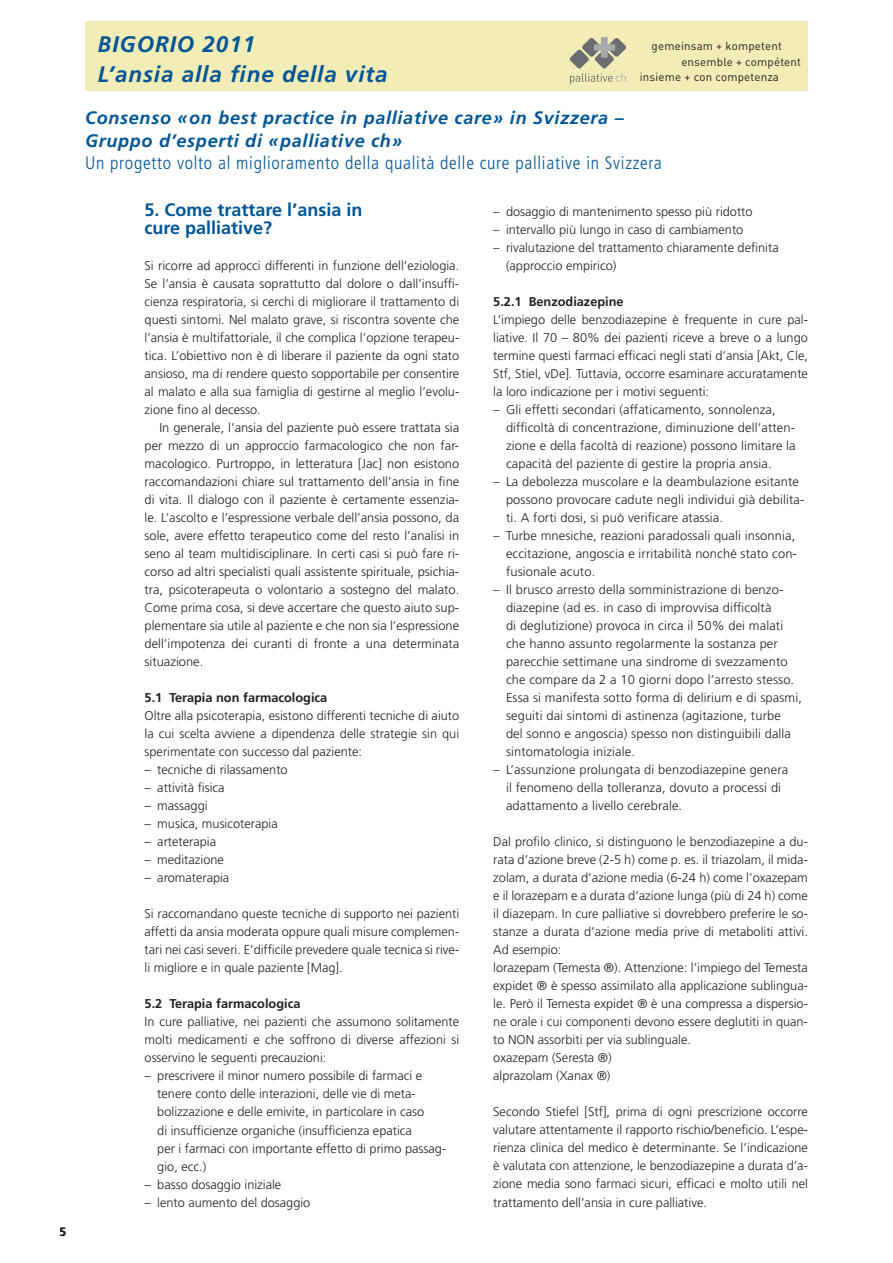
<style>
.page{position:relative;width:893px;height:1263px;background:#fff}
.page>*{position:absolute;margin:0;border:0;box-sizing:border-box;transform-origin:0 0}
.t1{font:italic 700 22.5px/30px "Frutiger";letter-spacing:.04em;color:#005595}
.t2{font:italic 700 18px/22.5px "Frutiger";letter-spacing:.04em;color:#005595}
.t3{font:300 condensed 18px "Frutiger";letter-spacing:.04em;color:#005595}
.t4{font:700 18px/18px "Frutiger LT Std";color:#005595}
.t5{font:300 12.75px/18px "Frutiger LT Std";color:#231f20}
.t6{font:700 12.75px "Frutiger LT Std";color:#231f20}
.t7{font:700 12px "Frutiger LT Std";color:#231f20}
.t8{font:11.55px "DIN";letter-spacing:.015em;color:#231f20}
</style>
<div class="page">
<div style="left:145px;top:21px;width:663px;height:69px;background:#f2edb7"></div>
<div style="left:85px;top:21px;width:663px;height:69px;background:#f2edb7"></div>
<svg style="left:570px;top:37px;width:56px;height:47px"></svg>
<p class="t7" style="left:60px;top:1225px;width:8px">5</p>
<h1 class="t1" style="left:98px;top:30px;width:291px">BIGORIO 2011<br>L’ansia alla fine della vita</h1>
<h2 class="t2" style="left:85px;top:107px;width:540px">Consenso «on best practice in palliative care» in Svizzera –<br>Gruppo d’esperti di «palliative ch»</h2>
<h2 class="t3" style="left:85px;top:153px;width:578px">Un progetto volto al miglioramento della qualità delle cure palliative in Svizzera</h2>
<h2 class="t4" style="left:145px;top:201px;width:219px">5. Come trattare l’ansia in cure palliative?</h2>
<p class="t5" style="left:145px;top:257px;width:316px;text-align:justify">Si ricorre ad approcci differenti in funzione dell’eziologia.<br>Se l’ansia è causata soprattutto dal dolore o dall’insuffi&shy;cienza respiratoria, si cerchi di migliorare il trattamento di questi sintomi. Nel malato grave, si riscontra sovente che l’ansia è multifattoriale, il che complica l’opzione terapeu&shy;tica. L’obiettivo non è di liberare il paziente da ogni stato ansioso, ma di rendere questo sopportabile per consentire al malato e alla sua famiglia di gestirne al meglio l’evolu&shy;zione fino al decesso.</p>
<p class="t5" style="left:145px;top:419px;width:316px;text-align:justify;text-indent:15px">In generale, l’ansia del paziente può essere trattata sia per mezzo di un approccio farmacologico che non far&shy;macologico. Purtroppo, in letteratura [Jac] non esistono raccomandazioni chiare sul trattamento dell’ansia in fine di vita. Il dialogo con il paziente è certamente essenzia&shy;le. L’ascolto e l’espressione verbale dell’ansia possono, da sole, avere effetto terapeutico come del resto l’analisi in seno al team multidisciplinare. In certi casi si può fare ri&shy;corso ad altri specialisti quali assistente spirituale, psichia&shy;tra, psicoterapeuta o volontario a sostegno del malato.<br>Come prima cosa, si deve accertare che questo aiuto sup&shy;plementare sia utile al paziente e che non sia l’espressione dell’impotenza dei curanti di fronte a una determinata situazione.</p>
<p class="t6" style="left:145px;top:690px;width:184px">5.1 Terapia non farmacologica</p>
<p class="t5" style="left:145px;top:707px;width:316px;text-align:justify">Oltre alla psicoterapia, esistono differenti tecniche di aiuto la cui scelta avviene a dipendenza delle strategie sin qui sperimentate con successo dal paziente:</p>
<p class="t5" style="left:145px;top:761px;width:145px">– tecniche di rilassamento</p>
<p class="t5" style="left:145px;top:779px;width:82px">– attività fisica</p>
<p class="t5" style="left:145px;top:797px;width:65px">– massaggi</p>
<p class="t5" style="left:145px;top:815px;width:135px">– musica, musicoterapia</p>
<p class="t5" style="left:145px;top:833px;width:73px">– arteterapia</p>
<p class="t5" style="left:145px;top:851px;width:81px">– meditazione</p>
<p class="t5" style="left:145px;top:869px;width:86px">– aromaterapia</p>
<p class="t5" style="left:145px;top:905px;width:316px;text-align:justify">Si raccomandano queste tecniche di supporto nei pazienti affetti da ansia moderata oppure quali misure complemen&shy;tari nei casi severi. E’difficile prevedere quale tecnica si rive&shy;li migliore e in quale paziente [Mag].</p>
<p class="t6" style="left:145px;top:996px;width:157px">5.2 Terapia farmacologica</p>
<p class="t5" style="left:145px;top:1013px;width:316px;text-align:justify">In cure palliative, nei pazienti che assumono solitamente molti medicamenti e che soffrono di diverse affezioni si osservino le seguenti precauzioni:</p>
<p class="t5" style="left:157px;top:1067px;width:290px;text-indent:-13px">– prescrivere il minor numero possibile di farmaci e tenere conto delle interazioni, delle vie di meta&shy;bolizzazione e delle emivite, in particolare in caso<br>di insufficienze organiche (insufficienza epatica<br>per i farmaci con importante effetto di primo passag&shy;gio, ecc.)</p>
<p class="t5" style="left:145px;top:1175px;width:138px">– basso dosaggio iniziale</p>
<p class="t5" style="left:145px;top:1193px;width:167px">– lento aumento del dosaggio</p>
<p class="t8" style="left:652px;top:39px;width:132px">gemeinsam + kompetent</p>
<p class="t8" style="left:681px;top:54px;width:121px">ensemble + compétent</p>
<p class="t8" style="left:640px;top:70px;width:141px">insieme + con competenza</p>
<p class="t5" style="left:493px;top:203px;width:261px">– dosaggio di mantenimento spesso più ridotto</p>
<p class="t5" style="left:493px;top:221px;width:252px">– intervallo più lungo in caso di cambiamento</p>
<p class="t5" style="left:506px;top:239px;width:274px;text-indent:-13px">– rivalutazione del trattamento chiaramente definita (approccio empirico)</p>
<p class="t6" style="left:493px;top:294px;width:132px">5.2.1 Benzodiazepine</p>
<p class="t5" style="left:493px;top:311px;width:316px;text-align:justify">L’impiego delle benzodiazepine è frequente in cure pal&shy;liative. Il 70 – 80% dei pazienti riceve a breve o a lungo termine questi farmaci efficaci negli stati d’ansia [Akt, Cle, Stf, Stiel, vDe]. Tuttavia, occorre esaminare accuratamente la loro indicazione per i motivi seguenti:</p>
<p class="t5" style="left:506px;top:401px;width:291px;text-indent:-13px">– Gli effetti secondari (affaticamento, sonnolenza, difficoltà di concentrazione, diminuzione dell’atten&shy;zione e della facoltà di reazione) possono limitare la capacità del paziente di gestire la propria ansia.</p>
<p class="t5" style="left:506px;top:473px;width:300px;text-indent:-13px">– La debolezza muscolare e la deambulazione esitante possono provocare cadute negli individui già debilita&shy;ti. A forti dosi, si può verificare atassia.</p>
<p class="t5" style="left:506px;top:527px;width:292px;text-indent:-13px">– Turbe mnesiche, reazioni paradossali quali insonnia, eccitazione, angoscia e irritabilità nonché stato con&shy;fusionale acuto.</p>
<p class="t5" style="left:506px;top:581px;width:297px;text-indent:-13px">– Il brusco arresto della somministrazione di benzo&shy;diazepine (ad es. in caso di improvvisa difficoltà<br>di deglutizione) provoca in circa il 50% dei malati che hanno assunto regolarmente la sostanza per parecchie settimane una sindrome di svezzamento che compare da 2 a 10 giorni dopo l’arresto stesso.<br>Essa si manifesta sotto forma di delirium e di spasmi, seguiti dai sintomi di astinenza (agitazione, turbe<br>del sonno e angoscia) spesso non distinguibili dalla sintomatologia iniziale.</p>
<p class="t5" style="left:506px;top:761px;width:284px;text-indent:-13px">– L’assunzione prolungata di benzodiazepine genera il fenomeno della tolleranza, dovuto a processi di adattamento a livello cerebrale.</p>
<p class="t5" style="left:493px;top:833px;width:316px">Dal profilo clinico, si distinguono le benzodiazepine a du&shy;rata d’azione breve (2-5 h) come p. es. il triazolam, il mida&shy;zolam, a durata d’azione media (6-24 h) come l’oxazepam e il lorazepam e a durata d’azione lunga (più di 24 h) come il diazepam. In cure palliative si dovrebbero preferire le so&shy;stanze a durata d’azione media prive di metaboliti attivi.<br>Ad esempio:<br>lorazepam (Temesta ®). Attenzione: l’impiego del Temesta expidet ® è spesso assimilato alla applicazione sublingua&shy;le. Però il Temesta expidet ® è una compressa a dispersio&shy;ne orale i cui componenti devono essere deglutiti in quan&shy;to NON assorbiti per via sublinguale.<br>oxazepam (Seresta ®)<br>alprazolam (Xanax ®)</p>
<p class="t5" style="left:493px;top:1103px;width:316px;text-align:justify">Secondo Stiefel [Stf], prima di ogni prescrizione occorre valutare attentamente il rapporto rischio/beneficio. L’espe&shy;rienza clinica del medico è determinante. Se l’indicazione è valutata con attenzione, le benzodiazepine a durata d’a&shy;zione media sono farmaci sicuri, efficaci e molto utili nel trattamento dell’ansia in cure palliative.</p>
</div>
